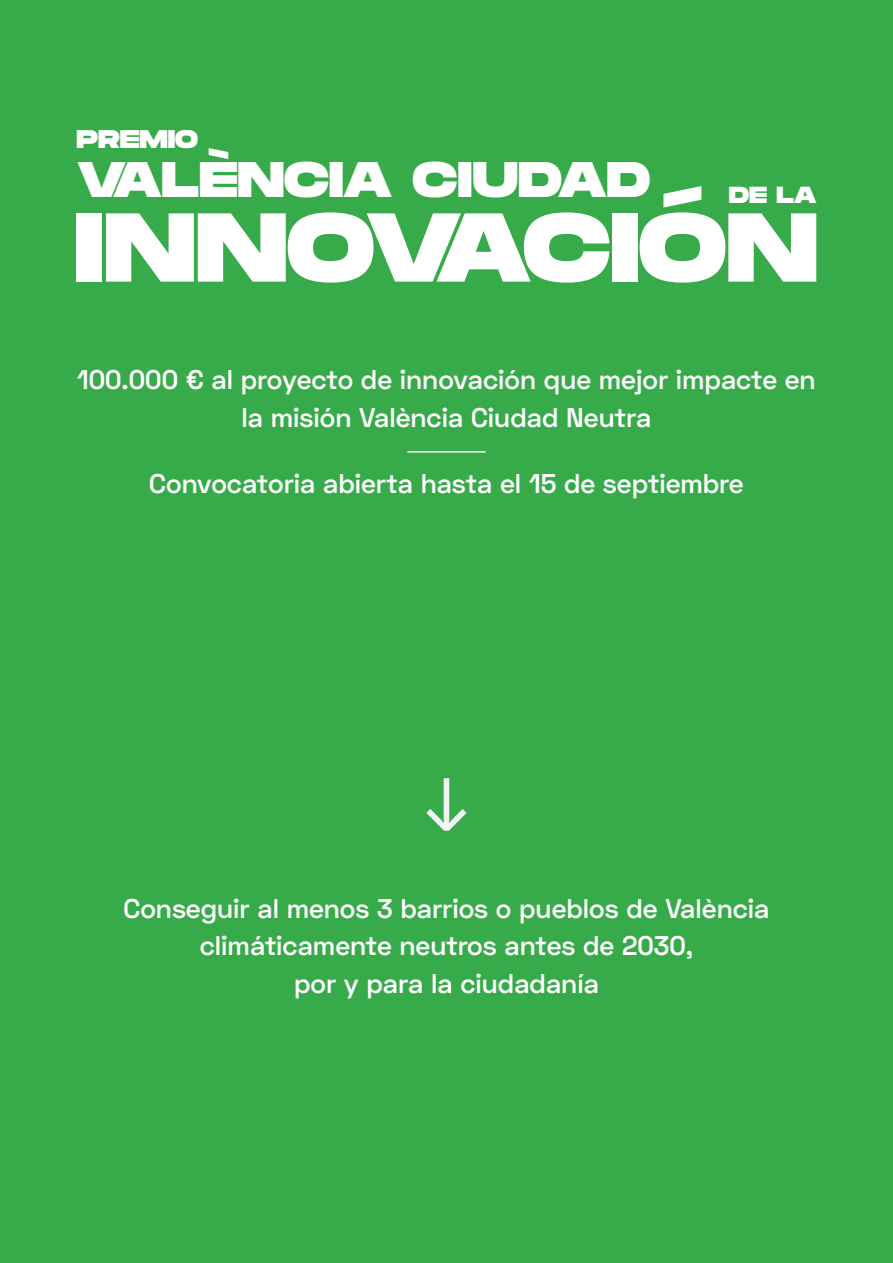
<style>
.page{position:relative;width:893px;height:1263px;background:#37ab49}
.page>*{position:absolute;margin:0;border:0;box-sizing:border-box;transform-origin:0 0}
.t1{font:800 97.5px "Monument Extended";letter-spacing:-.01em;color:#fff}
.t2{font:800 49.95px "Monument Extended";letter-spacing:-.005em;color:#fff}
.t3{font:600 27px/37.5px "Space Grotesk";color:#fff;text-align:center}
.t4{font:800 25.5px "Monument Extended";color:#fff}
.t5{font:800 23.25px "Monument Extended";color:#fff}
</style>
<div class="page">
<hr style="left:407px;top:451px;width:79px;height:2px;background:#fff">
<svg style="left:426px;top:778px;width:41px;height:53px"></svg>
<p class="t4" style="left:77px;top:120px;width:123px">PREMIO</p>
<h2 class="t2" style="left:77px;top:143px;width:575px">VALÈNCIA CIUDAD</h2>
<h1 class="t1" style="left:75px;top:176px;width:745px">INNOVACIÓN</h1>
<p class="t5" style="left:729px;top:178px;width:89px">DE LA</p>
<p class="t3" style="left:77px;top:361px;width:740px">100.000 € al proyecto de innovación que mejor impacte en la misión València Ciudad Neutra</p>
<p class="t3" style="left:149px;top:465px;width:596px">Convocatoria abierta hasta el 15 de septiembre</p>
<p class="t3" style="left:124px;top:890px;width:647px">Conseguir al menos 3 barrios o pueblos de València climáticamente neutros antes de 2030,<br>por y para la ciudadanía</p>
</div>
